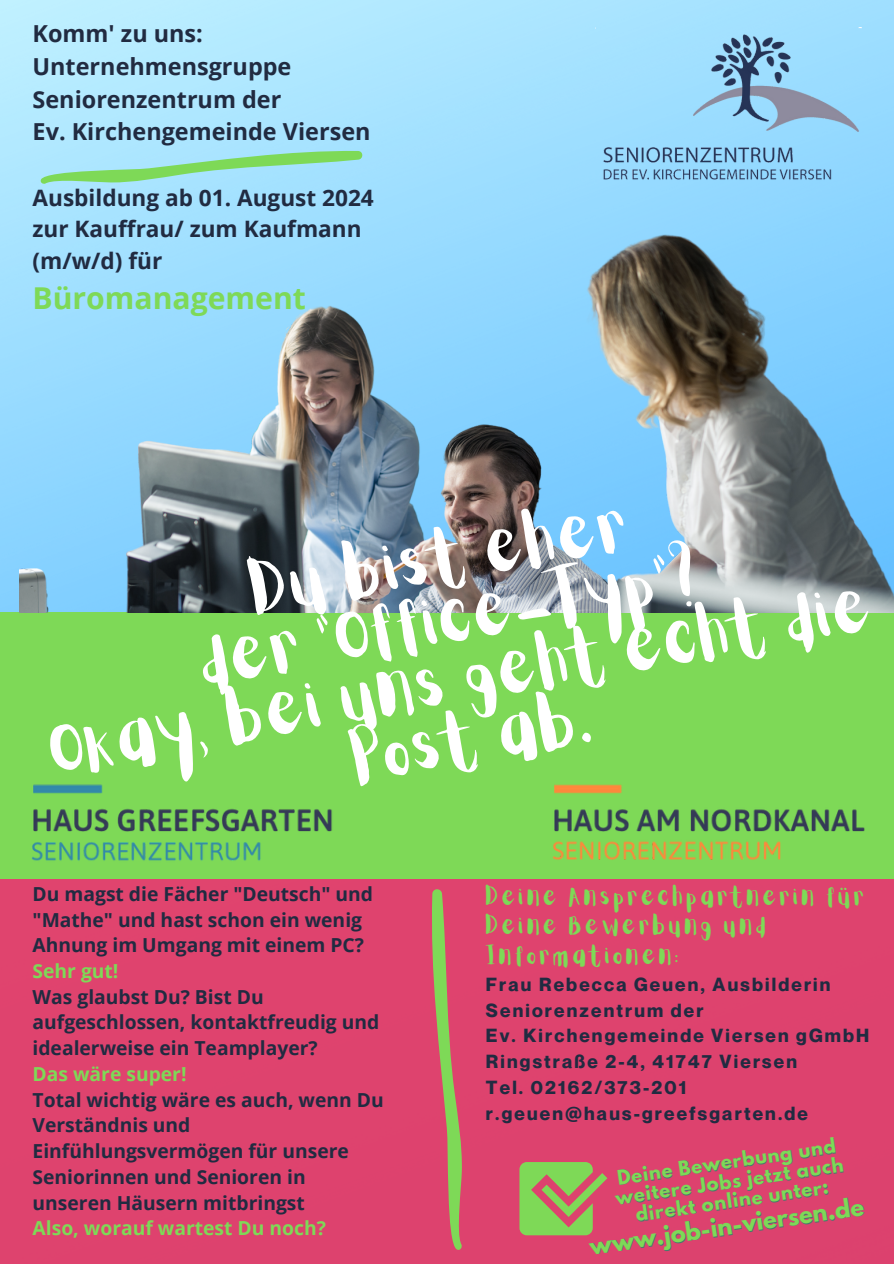
<style>
.page{position:relative;width:894px;height:1264px;background:#fff}
.page>*{position:absolute;margin:0;border:0;box-sizing:border-box;transform-origin:0 0}
.t1{font:61.65px/60.9px "Aloja Extended";color:#fff;text-align:center}
.t2{font:700 30.15px "Open Sans";color:#7ed957}
.t3{font:700 23.4px/32.7px "Open Sans";color:#212b41}
.t4{font:700 22.65px/31.5px "Open Sans";color:#212b41}
.t5{font:700 22.65px "League Spartan";color:#7ed957}
.t6{font:21.6px/29.2px "Aloja Extended";letter-spacing:.115em;color:#7ed957}
.t7{font:700 19.35px/25.7px "Open Sans";color:#212b41}
.t8{font:700 19.35px "Open Sans";color:#7ed957}
.t9{font:700 18.6px/25.8px "Neue Montreal";letter-spacing:.115em;color:#212b41}
.t10{font:700 18px "League Spartan";color:#7ed957}
</style>
<div class="page">
<img style="left:0;top:0;width:893px;height:612px">
<div style="left:0;top:839px;width:893px;height:424px;background:#de436e"></div>
<svg style="left:39px;top:150px;width:324px;height:35px"></svg>
<svg style="left:432px;top:889px;width:30px;height:361px"></svg>
<div style="left:0;top:612px;width:893px;height:267px;background:#7ed957"></div>
<svg style="left:519px;top:1162px;width:88px;height:72px"></svg>
<img style="left:20px;top:226px;width:873px;height:386px">
<img style="left:595px;top:27px;width:269px;height:163px">
<img style="left:553px;top:784px;width:312px;height:76px">
<img style="left:32px;top:784px;width:300px;height:77px">
<p class="t3" style="left:33px;top:17px;width:339px">Komm' zu uns:<br>Unternehmensgruppe<br>Seniorenzentrum der<br>Ev. Kirchengemeinde Viersen</p>
<p class="t4" style="left:33px;top:181px;width:343px">Ausbildung ab 01. August 2024 zur Kauffrau/ zum Kaufmann (m/w/d) für</p>
<p class="t2" style="left:33px;top:277px;width:275px">Büromanagement</p>
<p class="t1" style="left:25px;top:605px;width:836px;rotate:-10deg">Du bist eher<br>der "Office-Typ"?<br>Okay, bei uns geht echt die<br>Post ab.</p>
<p class="t7" style="left:33px;top:880px;width:342px">Du magst die Fächer "Deutsch" und "Mathe" und hast schon ein wenig<br>Ahnung im Umgang mit einem PC?</p>
<p class="t8" style="left:33px;top:957px;width:87px">Sehr gut!</p>
<p class="t7" style="left:33px;top:983px;width:348px">Was glaubst Du? Bist Du aufgeschlossen, kontaktfreudig und idealerweise ein Teamplayer?</p>
<p class="t8" style="left:33px;top:1060px;width:155px">Das wäre super!</p>
<p class="t7" style="left:33px;top:1086px;width:352px">Total wichtig wäre es auch, wenn Du<br>Verständnis und<br>Einfühlungsvermögen für unsere<br>Seniorinnen und Senioren in unseren Häusern mitbringst</p>
<p class="t8" style="left:33px;top:1214px;width:295px">Also, worauf wartest Du noch?</p>
<p class="t6" style="left:486px;top:883px;width:380px">Deine Ansprechpartnerin für<br>Deine Bewerbung und<br>Informationen:</p>
<p class="t9" style="left:486px;top:970px;width:385px">Frau Rebecca Geuen, Ausbilderin<br>Seniorenzentrum der<br>Ev. Kirchengemeinde Viersen gGmbH<br>Ringstraße 2-4, 41747 Viersen<br>Tel. 02162/373-201 r.geuen@haus-greefsgarten.de</p>
<h2 class="t10" style="left:616px;top:1167px;width:222px;rotate:-8deg">Deine Bewerbung und</h2>
<p class="t10" style="left:614px;top:1187px;width:231px;rotate:-8deg">weitere Jobs jetzt auch</p>
<p class="t10" style="left:634px;top:1204px;width:196px;rotate:-8deg">direkt online unter:</p>
<p class="t5" style="left:588px;top:1233px;width:278px;rotate:-8deg">www.job-in-viersen.de</p>
</div>
